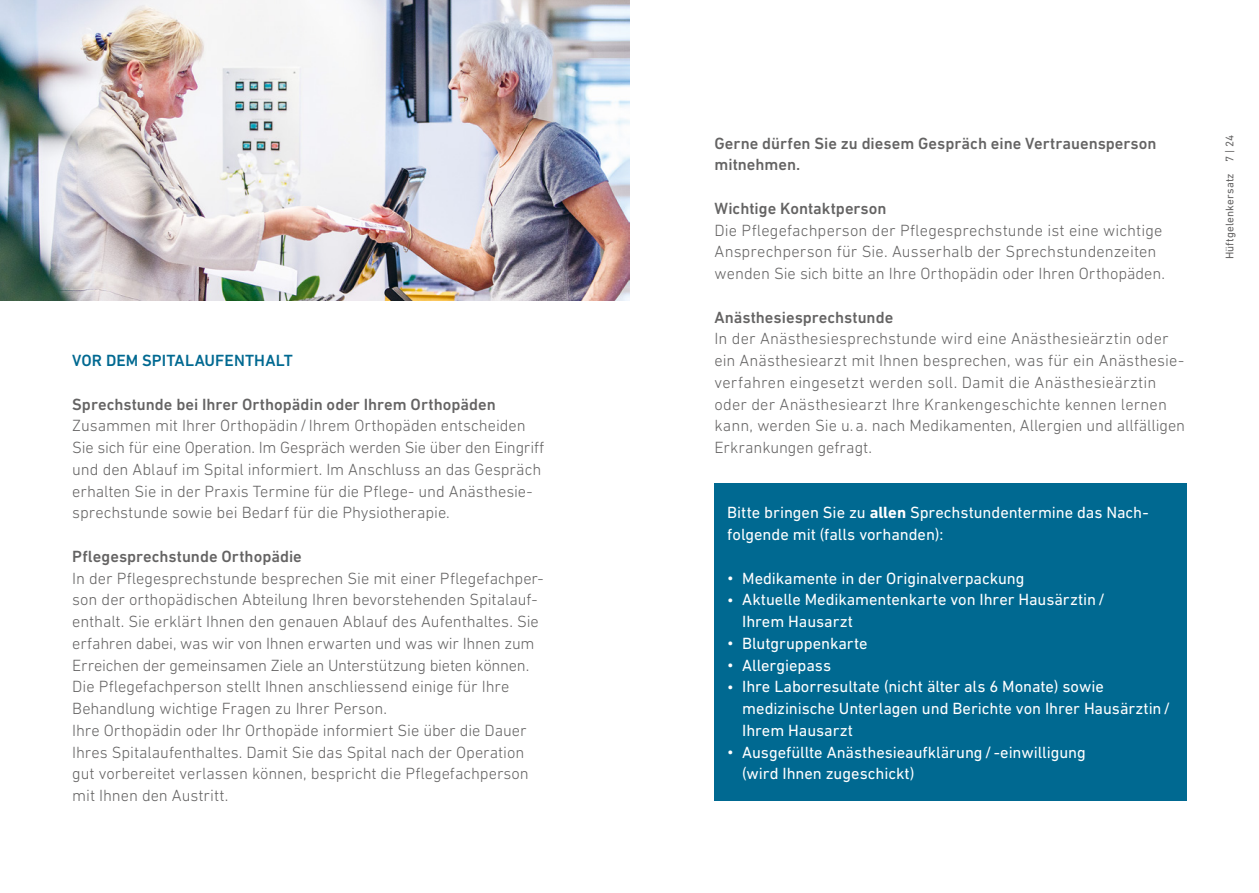
<style>
.page{position:relative;width:1259px;height:893px;background:#fff}
.page>*{position:absolute;margin:0;border:0;box-sizing:border-box;transform-origin:0 0}
.NEXT_Grundtext_11{font:300 16.5px/21.8px "DIN Next LT Pro";color:#646363}
.NEXT_Farbkasten_11{font:16.5px/21.8px "DIN Next LT Pro";letter-spacing:-.005em;color:#fff}
.NEXT_Untertitel_11{font:500 16.5px/21.8px "DIN Next LT Pro";color:#646363}
.NEXT_Titel_Inhalt_11{font:500 16.5px "DIN Next LT Pro";letter-spacing:.005em;color:#006991}
.t1{font:11.25px "DIN Next LT Pro";letter-spacing:.015em;color:#646363}
.s1{font-weight:700}
.s2{font-size:15px}
</style>
<div class="page">
<img style="left:0;top:0;width:629px;height:301px">
<div style="left:714px;top:484px;width:472px;height:317px;background:#006991"></div>
<p class="NEXT_Titel_Inhalt_11" style="left:72px;top:351px;width:222px">VOR DEM SPITALAUFENTHALT</p>
<p class="NEXT_Untertitel_11" style="left:72px;top:393px;width:425px">Sprechstunde bei Ihrer Orthopädin oder Ihrem Orthopäden</p>
<p class="NEXT_Grundtext_11" style="left:72px;top:415px;width:473px">Zusammen mit Ihrer Orthopädin/ Ihrem Orthopäden entscheiden Sie sich für eine Operation. Im Gespräch werden Sie über den Eingriff und den Ablauf im Spital informiert. Im Anschluss an das Gespräch erhalten Sie in der Praxis Termine für die Pflege- und Anästhesie&shy;sprechstunde sowie bei Bedarf für die Physiotherapie.</p>
<p class="NEXT_Untertitel_11" style="left:72px;top:545px;width:231px">Pflegesprechstunde Orthopädie</p>
<p class="NEXT_Grundtext_11" style="left:72px;top:567px;width:473px">In der Pflegesprechstunde besprechen Sie mit einer Pflegefachper&shy;son der orthopädischen Abteilung Ihren bevorstehenden Spitalauf&shy;enthalt. Sie erklärt Ihnen den genauen Ablauf des Aufenthaltes. Sie erfahren dabei, was wir von Ihnen erwarten und was wir Ihnen zum Erreichen der gemeinsamen Ziele an Unterstützung bieten können.</p>
<p class="NEXT_Grundtext_11" style="left:72px;top:676px;width:438px">Die Pflegefachperson stellt Ihnen anschliessend einige für Ihre<br>Behandlung wichtige Fragen zu Ihrer Person.</p>
<p class="NEXT_Grundtext_11" style="left:72px;top:719px;width:458px">Ihre Orthopädin oder Ihr Orthopäde informiert Sie über die Dauer Ihres Spitalaufenthaltes. Damit Sie das Spital nach der Operation gut vorbereitet verlassen können, bespricht die Pflegefachperson mit Ihnen den Austritt.</p>
<p class="NEXT_Untertitel_11" style="left:714px;top:132px;width:443px">Gerne dürfen Sie zu diesem Gespräch eine Vertrauensperson mitnehmen.</p>
<p class="NEXT_Untertitel_11" style="left:714px;top:197px;width:173px">Wichtige Kontaktperson</p>
<p class="NEXT_Grundtext_11" style="left:714px;top:219px;width:452px">Die Pflegefachperson der Pflegesprechstunde ist eine wichtige<br>Ansprechperson für Sie. Ausserhalb der Sprechstundenzeiten wenden Sie sich bitte an Ihre Orthopädin oder Ihren Orthopäden.</p>
<p class="NEXT_Untertitel_11" style="left:714px;top:306px;width:180px">Anästhesiesprechstunde</p>
<p class="NEXT_Grundtext_11" style="left:714px;top:328px;width:472px">In der Anästhesiesprechstunde wird eine Anästhesieärztin oder ein Anästhesiearzt mit Ihnen besprechen, was für ein Anästhesie&shy;verfahren eingesetzt werden soll. Damit die Anästhesieärztin oder der Anästhesiearzt Ihre Krankengeschichte kennen lernen kann, werden Sie u.a. nach Medikamenten, Allergien und allfälligen Erkrankungen gefragt.</p>
<p class="NEXT_Farbkasten_11" style="left:727px;top:502px;width:423px">Bitte bringen Sie zu <span class="s1">allen</span> Sprechstundentermine das Nach&shy;folgende mit (falls vorhanden):</p>
<p class="NEXT_Farbkasten_11" style="left:727px;top:567px;width:299px"><span class="s2">•</span> Medikamente in der Originalverpackung</p>
<p class="NEXT_Farbkasten_11" style="left:742px;top:589px;width:364px;text-indent:-15px"><span class="s2">•</span> Aktuelle Medikamentenkarte von Ihrer Hausärztin/<br>Ihrem Hausarzt</p>
<p class="NEXT_Farbkasten_11" style="left:727px;top:632px;width:142px"><span class="s2">•</span> Blutgruppenkarte</p>
<p class="NEXT_Farbkasten_11" style="left:727px;top:654px;width:105px"><span class="s2">•</span> Allergiepass</p>
<p class="NEXT_Farbkasten_11" style="left:742px;top:676px;width:430px;text-indent:-15px"><span class="s2">•</span> Ihre Laborresultate (nicht älter als 6 Monate) sowie medizinische Unterlagen und Berichte von Ihrer Hausärztin/<br>Ihrem Hausarzt</p>
<p class="NEXT_Farbkasten_11" style="left:742px;top:741px;width:345px;text-indent:-15px"><span class="s2">•</span> Ausgefüllte Anästhesieaufklärung/ -einwilligung (wird Ihnen zugeschickt)</p>
<p class="t1" style="left:1223px;top:259px;width:126px;rotate:-90deg">Hüftgelenkersatz 7 | 24</p>
</div>
